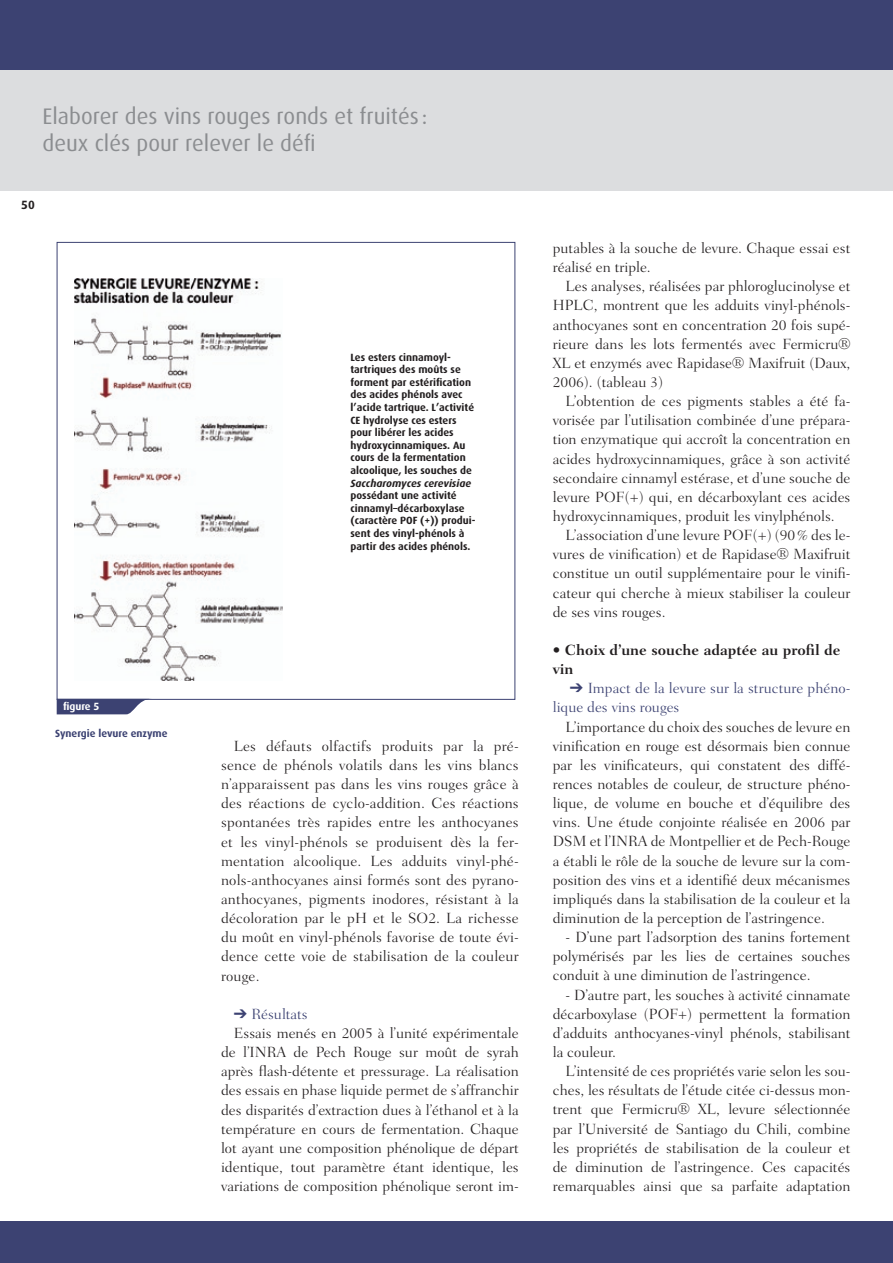
<style>
.page{position:relative;width:893px;height:1263px;background:#3c4272}
.page>*{position:absolute;margin:0;border:0;box-sizing:border-box;transform-origin:0 0}
.t1{font:22.5px/27px "Dax";color:#8b8d90}
.t2{font:300 15px/19.2px "Fairfield LH";color:#231f20;text-align:justify}
.t3{font:300 15px/19.2px "Fairfield LH";color:#3c4272}
.t4{font:700 15px/19.2px "Fairfield LH";color:#231f20}
.t5{font:700 12px "Dax";color:#231f20}
.t6{font:700 10.5px/12.6px "Dax";color:#231f20}
.t7{font:italic 700 10.5px "Dax";color:#231f20}
.t8{font:700 10.5px "Dax";color:#3c4272}
.t9{font:700 10.5px "Dax";color:#fff}
</style>
<div class="page">
<div style="left:0;top:70px;width:893px;height:121px;background:#dcdddf"></div>
<div style="left:0;top:191px;width:893px;height:1029px;background:#fff"></div>
<img style="left:75px;top:278px;width:207px;height:403px">
<svg style="left:57px;top:699px;width:95px;height:15px"></svg>
<h1 class="t1" style="left:43px;top:103px;width:386px">Elaborer des vins rouges ronds et fruités : deux clés pour relever le défi</h1>
<p class="t5" style="left:21px;top:198px;width:15px">50</p>
<p class="t6" style="left:350px;top:351px;width:125px">Les esters cinnamoyl&shy;tartriques des moûts se forment par estérification des acides phénols avec l’acide tartrique. L’activité<br>CE hydrolyse ces esters pour libérer les acides hydroxycinnamiques. Au cours de la fermentation alcoolique, les souches de</p>
<p class="t7" style="left:350px;top:477px;width:122px">Saccharomyces cerevisiae</p>
<p class="t6" style="left:350px;top:489px;width:127px">possédant une activité cinnamyl–décarboxylase (caractère POF (+)) produi&shy;sent des vinyl-phénols à partir des acides phénols.</p>
<p class="t9" style="left:63px;top:700px;width:38px">figure 5</p>
<p class="t8" style="left:55px;top:728px;width:114px">Synergie levure enzyme</p>
<p class="t2" style="left:221px;top:736px;width:299px;text-indent:13px">Les défauts olfactifs produits par la pré&shy;sence de phénols volatils dans les vins blancs n’apparaissent pas dans les vins rouges grâce à des réactions de cyclo-addition. Ces réactions spontanées très rapides entre les anthocyanes et les vinyl-phénols se produisent dès la fer&shy;mentation alcoolique. Les adduits vinyl-phé&shy;nols-anthocyanes ainsi formés sont des pyrano&shy;anthocyanes, pigments inodores, résistant à la décoloration par le pH et le SO2. La richesse du moût en vinyl-phénols favorise de toute évi&shy;dence cette voie de stabilisation de la couleur rouge.</p>
<p class="t3" style="left:234px;top:1004px;width:75px">➔ Résultats</p>
<p class="t2" style="left:234px;top:1023px;width:286px">Essais menés en 2005 à l’unité expérimentale</p>
<p class="t2" style="left:221px;top:1043px;width:299px">de l’INRA de Pech Rouge sur moût de syrah</p>
<p class="t2" style="left:221px;top:1062px;width:299px">après flash-détente et pressurage. La réalisation</p>
<p class="t2" style="left:221px;top:1081px;width:299px">des essais en phase liquide permet de s’affranchir</p>
<p class="t2" style="left:221px;top:1100px;width:299px">des disparités d’extraction dues à l’éthanol et à la</p>
<p class="t2" style="left:221px;top:1119px;width:299px">température en cours de fermentation. Chaque</p>
<p class="t2" style="left:221px;top:1138px;width:299px">lot ayant une composition phénolique de départ</p>
<p class="t2" style="left:221px;top:1157px;width:299px">identique, tout paramètre étant identique, les</p>
<p class="t2" style="left:221px;top:1176px;width:299px">variations de composition phénolique seront im-</p>
<p class="t2" style="left:553px;top:239px;width:299px">putables à la souche de levure. Chaque essai est réalisé en triple.</p>
<p class="t2" style="left:553px;top:277px;width:299px;text-indent:13px">Les analyses, réalisées par phloroglucinolyse et HPLC, montrent que les adduits vinyl-phénols&shy;anthocyanes sont en concentration 20 fois supé&shy;rieure dans les lots fermentés avec Fermicru® XL et enzymés avec Rapidase® Maxifruit (Daux, 2006). (tableau 3)</p>
<p class="t2" style="left:553px;top:392px;width:299px;text-indent:13px">L’obtention de ces pigments stables a été fa&shy;vorisée par l’utilisation combinée d’une prépara&shy;tion enzymatique qui accroît la concentration en acides hydroxycinnamiques, grâce à son activité secondaire cinnamyl estérase, et d’une souche de levure POF(+) qui, en décarboxylant ces acides hydroxycinnamiques, produit les vinylphénols.</p>
<p class="t2" style="left:553px;top:526px;width:299px;text-indent:13px">L’association d’une levure POF(+) (90% des le&shy;vures de vinification) et de Rapidase® Maxifruit constitue un outil supplémentaire pour le vinifi&shy;cateur qui cherche à mieux stabiliser la couleur de ses vins rouges.</p>
<p class="t4" style="left:553px;top:640px;width:289px">• Choix d’une souche adaptée au profil de vin</p>
<p class="t3" style="left:553px;top:679px;width:299px;text-indent:17px">➔ Impact de la levure sur la structure phéno&shy;lique des vins rouges</p>
<p class="t2" style="left:553px;top:717px;width:299px;text-indent:13px">L’importance du choix des souches de levure en vinification en rouge est désormais bien connue par les vinificateurs, qui constatent des diffé&shy;rences notables de couleur, de structure phéno&shy;lique, de volume en bouche et d’équilibre des vins. Une étude conjointe réalisée en 2006 par DSM et l’INRA de Montpellier et de Pech-Rouge a établi le rôle de la souche de levure sur la com&shy;position des vins et a identifié deux mécanismes impliqués dans la stabilisation de la couleur et la diminution de la perception de l’astringence.</p>
<p class="t2" style="left:553px;top:928px;width:299px;text-indent:13px">- D’une part l’adsorption des tanins fortement polymérisés par les lies de certaines souches conduit à une diminution de l’astringence.</p>
<p class="t2" style="left:553px;top:985px;width:299px;text-indent:13px">- D’autre part, les souches à activité cinnamate décarboxylase (POF+) permettent la formation d’adduits anthocyanes-vinyl phénols, stabilisant la couleur.</p>
<p class="t2" style="left:553px;top:1062px;width:299px;text-indent:13px">L’intensité de ces propriétés varie selon les sou&shy;ches, les résultats de l’étude citée ci-dessus mon&shy;trent que Fermicru® XL, levure sélectionnée par l’Université de Santiago du Chili, combine les propriétés de stabilisation de la couleur et de diminution de l’astringence. Ces capacités remarquables ainsi que sa parfaite adaptation</p>
</div>
